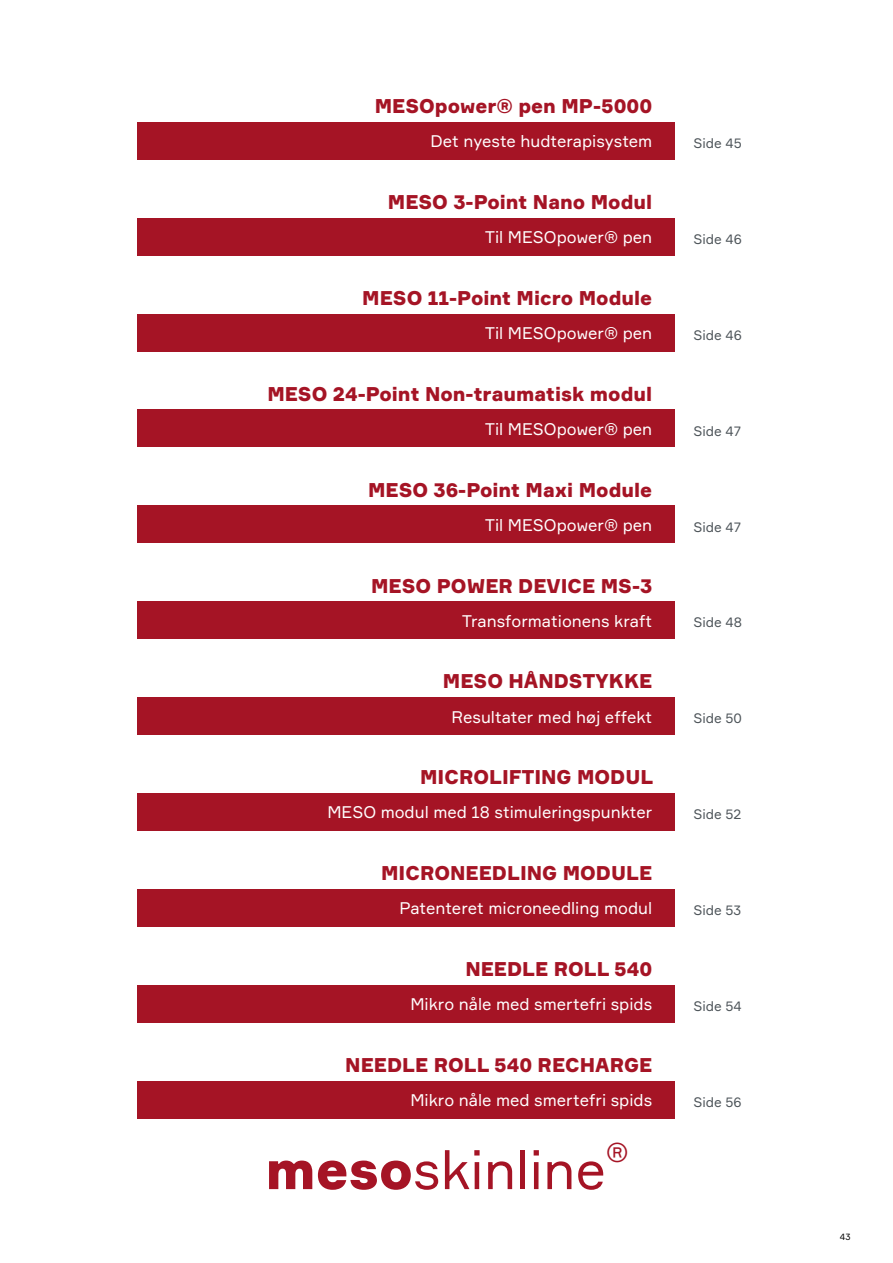
<style>
.page{position:relative;width:893px;height:1263px;background:#fff}
.page>*{position:absolute;margin:0;border:0;box-sizing:border-box;transform-origin:0 0}
.t1{font:53.55px "Formular";color:#a51425}
.t2{font:26.85px "Formular";color:#a51425}
.t3{font:900 19.5px "Formular";color:#a51425}
.t4{font:16.5px "Formular";color:#fff}
.t5{font:13.5px "Formular";color:#4d5459}
.t6{font:9px "Formular";color:#000}
.s1{font-weight:900}
</style>
<div class="page">
<div style="left:138px;top:122px;width:537px;height:37px;background:#a51425"></div>
<div style="left:138px;top:218px;width:537px;height:37px;background:#a51425"></div>
<div style="left:138px;top:314px;width:537px;height:37px;background:#a51425"></div>
<div style="left:138px;top:506px;width:537px;height:37px;background:#a51425"></div>
<div style="left:138px;top:601px;width:537px;height:38px;background:#a51425"></div>
<div style="left:138px;top:697px;width:537px;height:38px;background:#a51425"></div>
<div style="left:138px;top:793px;width:537px;height:38px;background:#a51425"></div>
<div style="left:138px;top:889px;width:537px;height:37px;background:#a51425"></div>
<div style="left:138px;top:985px;width:537px;height:37px;background:#a51425"></div>
<div style="left:138px;top:1081px;width:537px;height:37px;background:#a51425"></div>
<div style="left:138px;top:410px;width:537px;height:37px;background:#a51425"></div>
<p class="t3" style="left:375px;top:94px;width:279px">MESOpower® pen MP-5000</p>
<p class="t4" style="left:430px;top:131px;width:223px">Det nyeste hudterapisystem</p>
<p class="t5" style="left:693px;top:135px;width:50px">Side 45</p>
<p class="t3" style="left:388px;top:190px;width:266px">MESO 3-Point Nano Modul</p>
<p class="t4" style="left:485px;top:227px;width:169px">Til MESOpower® pen</p>
<p class="t5" style="left:693px;top:231px;width:50px">Side 46</p>
<p class="t3" style="left:362px;top:286px;width:291px">MESO 11-Point Micro Module</p>
<p class="t4" style="left:485px;top:323px;width:169px">Til MESOpower® pen</p>
<p class="t5" style="left:693px;top:327px;width:50px">Side 46</p>
<p class="t3" style="left:267px;top:382px;width:386px">MESO 24-Point Non-traumatisk modul</p>
<p class="t4" style="left:485px;top:419px;width:169px">Til MESOpower® pen</p>
<p class="t5" style="left:693px;top:423px;width:49px">Side 47</p>
<p class="t3" style="left:368px;top:477px;width:286px">MESO 36-Point Maxi Module</p>
<p class="t4" style="left:485px;top:515px;width:169px">Til MESOpower® pen</p>
<p class="t5" style="left:693px;top:518px;width:49px">Side 47</p>
<p class="t3" style="left:371px;top:573px;width:283px">MESO POWER DEVICE MS-3</p>
<p class="t4" style="left:462px;top:611px;width:192px">Transformationens kraft</p>
<p class="t5" style="left:693px;top:614px;width:50px">Side 48</p>
<p class="t3" style="left:443px;top:669px;width:211px">MESO HÅNDSTYKKE</p>
<p class="t4" style="left:451px;top:706px;width:202px">Resultater med høj effekt</p>
<p class="t5" style="left:693px;top:710px;width:50px">Side 50</p>
<p class="t3" style="left:420px;top:765px;width:235px">MICROLIFTING MODUL</p>
<p class="t4" style="left:327px;top:802px;width:326px">MESO modul med 18 stimuleringspunkter</p>
<p class="t5" style="left:693px;top:806px;width:50px">Side 52</p>
<p class="t3" style="left:381px;top:861px;width:273px">MICRONEEDLING MODULE</p>
<p class="t4" style="left:399px;top:898px;width:254px">Patenteret microneedling modul</p>
<p class="t5" style="left:693px;top:902px;width:49px">Side 53</p>
<p class="t3" style="left:465px;top:957px;width:188px">NEEDLE ROLL 540</p>
<p class="t4" style="left:410px;top:994px;width:243px">Mikro nåle med smertefri spids</p>
<p class="t5" style="left:693px;top:998px;width:50px">Side 54</p>
<p class="t3" style="left:345px;top:1053px;width:308px">NEEDLE ROLL 540 RECHARGE</p>
<p class="t4" style="left:410px;top:1090px;width:243px">Mikro nåle med smertefri spids</p>
<p class="t5" style="left:693px;top:1094px;width:50px">Side 56</p>
<h1 class="t1" style="left:265px;top:1137px;width:342px"><span class="s1">meso</span>skinline</h1>
<h2 class="t2" style="left:606px;top:1136px;width:24px">®</h2>
<p class="t6" style="left:840px;top:1231px;width:12px">43</p>
</div>
